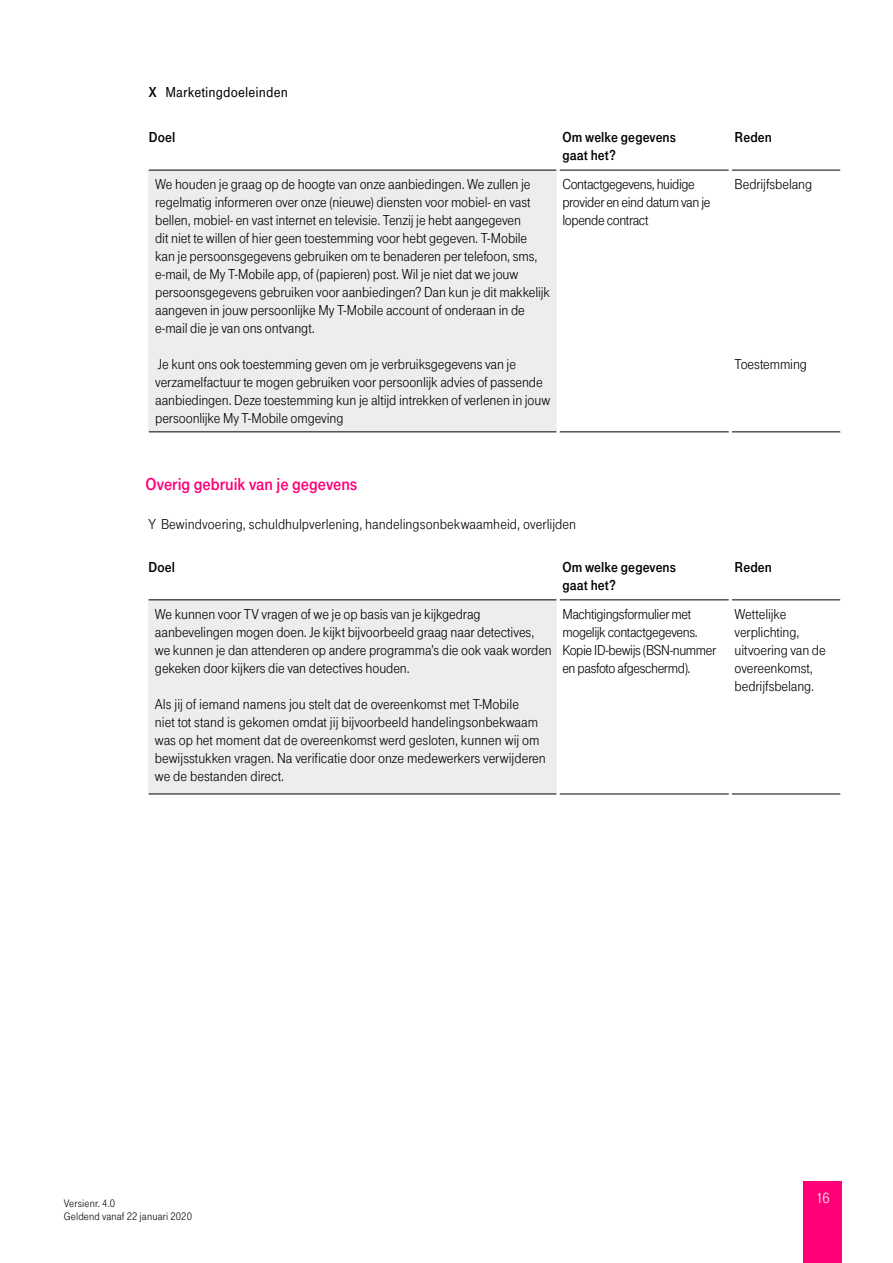
<style>
.page{position:relative;width:893px;height:1263px;background:#fff}
.page>*{position:absolute;margin:0;border:0;box-sizing:border-box;transform-origin:0 0}
.t1{font:18px "Tele Grotesk Fett";letter-spacing:-.005em;color:#f07}
.t2{font:15.45px "Tele Grotesk Norm";color:#fff}
.t3{font:15px/18px "Tele Grotesk Norm";letter-spacing:-.005em;color:#000}
.t4{font:15px/18px "Tele Grotesk Norm";letter-spacing:-.025em;color:#000}
.t5{font:15px/18px "Tele Grotesk Fett";letter-spacing:.005em;color:#000}
.t6{font:15px "Tele Grotesk Halb";letter-spacing:.005em;color:#000}
.t7{font:11.25px/13.5px "Tele Grotesk Norm";letter-spacing:.015em;color:#000}
.s1{font-family:"Tele Grotesk Fett"}
</style>
<div class="page">
<div style="left:804px;top:1181px;width:38px;height:82px;background:#f07"></div>
<div style="left:149px;top:170px;width:409px;height:262px;background:#ededed"></div>
<hr style="left:149px;top:170px;width:408px;height:1px;background:#000">
<hr style="left:149px;top:432px;width:408px;height:1px;background:#000">
<hr style="left:560px;top:170px;width:169px;height:1px;background:#000">
<hr style="left:732px;top:170px;width:108px;height:1px;background:#000">
<hr style="left:560px;top:432px;width:169px;height:1px;background:#000">
<hr style="left:732px;top:432px;width:108px;height:1px;background:#000">
<hr style="left:557px;top:170px;width:3px;height:262px;background:#fff">
<div style="left:149px;top:600px;width:409px;height:194px;background:#ededed"></div>
<hr style="left:149px;top:600px;width:408px;height:1px;background:#000">
<hr style="left:149px;top:794px;width:408px;height:1px;background:#000">
<hr style="left:560px;top:600px;width:169px;height:1px;background:#000">
<hr style="left:732px;top:600px;width:108px;height:1px;background:#000">
<hr style="left:560px;top:794px;width:169px;height:1px;background:#000">
<hr style="left:732px;top:794px;width:108px;height:1px;background:#000">
<hr style="left:557px;top:600px;width:3px;height:194px;background:#fff">
<p class="t6" style="left:149px;top:84px;width:141px"><span class="s1">X</span> Marketingdoeleinden</p>
<p class="t5" style="left:149px;top:128px;width:28px">Doel</p>
<p class="t5" style="left:562px;top:128px;width:115px">Om welke gegevens gaat het?</p>
<p class="t5" style="left:735px;top:128px;width:39px">Reden</p>
<p class="t3" style="left:155px;top:175px;width:396px">We houden je graag op de hoogte van onze aanbiedingen. We zullen je regelmatig informeren over onze (nieuwe) diensten voor mobiel- en vast bellen, mobiel- en vast internet en televisie. Tenzij je hebt aangegeven<br>dit niet te willen of hier geen toestemming voor hebt gegeven. T-Mobile kan je persoonsgegevens gebruiken om te benaderen per telefoon, sms, e-mail, de My T-Mobile app, of (papieren) post. Wil je niet dat we jouw persoonsgegevens gebruiken voor aanbiedingen? Dan kun je dit makkelijk aangeven in jouw persoonlijke My T-Mobile account of onderaan in de e-mail die je van ons ontvangt.</p>
<p class="t3" style="left:155px;top:355px;width:397px">Je kunt ons ook toestemming geven om je verbruiksgegevens van je verzamelfactuur te mogen gebruiken voor persoonlijk advies of passende aanbiedingen. Deze toestemming kun je altijd intrekken of verlenen in jouw persoonlijke My T-Mobile omgeving</p>
<p class="t4" style="left:562px;top:175px;width:150px">Contactgegevens, huidige provider en eind datum van je lopende contract</p>
<p class="t3" style="left:735px;top:175px;width:79px">Bedrijfsbelang</p>
<p class="t3" style="left:735px;top:355px;width:74px">Toestemming</p>
<p class="t1" style="left:146px;top:474px;width:213px">Overig gebruik van je gegevens</p>
<p class="t3" style="left:149px;top:515px;width:429px">Y Bewindvoering, schuldhulpverlening, handelingsonbekwaamheid, overlijden</p>
<p class="t5" style="left:149px;top:558px;width:28px">Doel</p>
<p class="t5" style="left:562px;top:558px;width:115px">Om welke gegevens gaat het?</p>
<p class="t5" style="left:735px;top:558px;width:39px">Reden</p>
<p class="t3" style="left:155px;top:605px;width:398px">We kunnen voor TV vragen of we je op basis van je kijkgedrag aanbevelingen mogen doen. Je kijkt bijvoorbeeld graag naar detectives, we kunnen je dan attenderen op andere programma’s die ook vaak worden gekeken door kijkers die van detectives houden.</p>
<p class="t3" style="left:155px;top:695px;width:392px">Als jij of iemand namens jou stelt dat de overeenkomst met T-Mobile<br>niet tot stand is gekomen omdat jij bijvoorbeeld handelingsonbekwaam was op het moment dat de overeenkomst werd gesloten, kunnen wij om bewijsstukken vragen. Na verificatie door onze medewerkers verwijderen we de bestanden direct.</p>
<p class="t4" style="left:562px;top:605px;width:155px">Machtigingsformulier met mogelijk contactgegevens.<br>Kopie ID-bewijs (BSN-nummer en pasfoto afgeschermd).</p>
<p class="t3" style="left:735px;top:605px;width:93px">Wettelijke verplichting, uitvoering van de overeenkomst, bedrijfsbelang.</p>
<p class="t7" style="left:64px;top:1197px;width:130px">Versienr. 4.0<br>Geldend vanaf 22 januari 2020</p>
<p class="t2" style="left:816px;top:1189px;width:15px">16</p>
</div>
